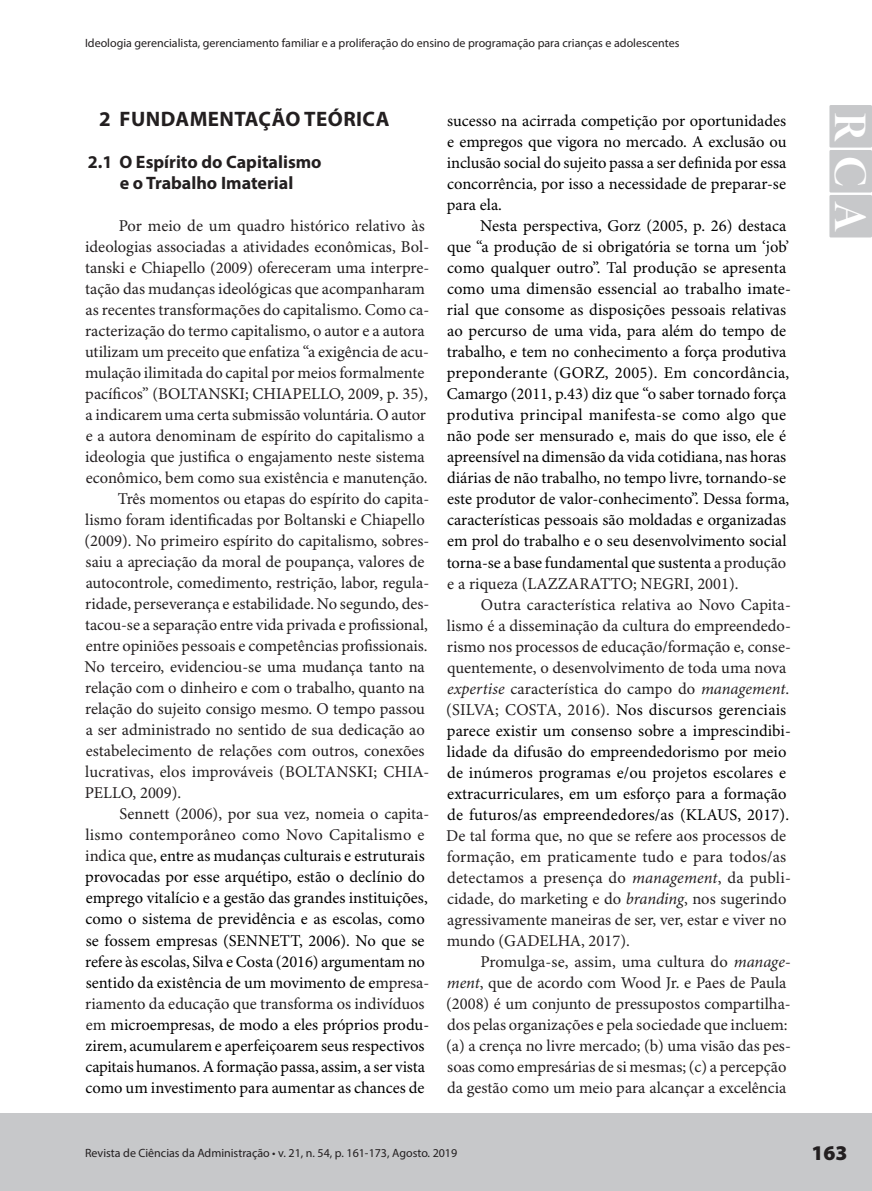
<style>
.page{position:relative;width:872px;height:1191px;background:#fff}
.page>*{position:absolute;margin:0;border:0;box-sizing:border-box;transform-origin:0 0}
.t1{font:46.8px "Minion Pro Bold Disp";color:#fff}
.t2{font:700 21px "Myriad Pro";letter-spacing:.02em;color:#231f20}
.t3{font:900 21px "Myriad Pro";color:#231f20}
.t4{font:700 18px/21px "Myriad Pro";color:#231f20;text-align:center}
.t5{font:16.5px/21px "Minion Pro";color:#000001}
.t6{font:16.5px/21px "Minion Pro";color:#231f20}
.t7{font:12px "Myriad Pro";color:#231f20}
.s1{color:#231f20}
.s2{font-style:italic;color:#231f20}
.s3{font-style:italic}
</style>
<div class="page">
<div style="left:0;top:1113px;width:872px;height:78px;background:#c7c8ca"></div>
<div style="left:829px;top:105px;width:43px;height:43px;background:#c7c8ca"></div>
<div style="left:829px;top:150px;width:43px;height:42px;background:#c7c8ca"></div>
<div style="left:829px;top:195px;width:43px;height:42px;background:#c7c8ca"></div>
<p class="t7" style="left:85px;top:35px;width:596px">Ideologia gerencialista, gerenciamento familiar e a proliferação do ensino de programação para crianças e adolescentes</p>
<p class="t2" style="left:99px;top:105px;width:292px">2 FUNDAMENTAÇÃO TEÓRICA</p>
<p class="t4" style="left:88px;top:151px;width:235px">2.1 O Espírito do Capitalismo e o Trabalho Imaterial</p>
<p class="t6" style="left:119px;top:216px;width:307px">Por meio de um quadro histórico relativo às</p>
<p class="t6" style="left:85px;top:237px;width:345px">ideologias associadas a atividades econômicas, Bol-</p>
<p class="t6" style="left:85px;top:258px;width:346px">tanski e Chiapello (2009) ofereceram uma interpre-</p>
<p class="t6" style="left:85px;top:279px;width:341px">tação das mudanças ideológicas que acompanharam</p>
<p class="t6" style="left:86px;top:300px;width:345px">as recentes transformações do capitalismo. Como ca-</p>
<p class="t6" style="left:85px;top:321px;width:341px">racterização do termo capitalismo, o autor e a autora</p>
<p class="t6" style="left:85px;top:342px;width:345px">utilizam um preceito que enfatiza “a exigência de acu-</p>
<p class="t6" style="left:85px;top:363px;width:341px">mulação ilimitada do capital por meios formalmente</p>
<p class="t6" style="left:85px;top:384px;width:344px">pacíficos” (BOLTANSKI; CHIAPELLO, 2009, p. 35),</p>
<p class="t6" style="left:86px;top:405px;width:342px">a indicarem uma certa submissão voluntária. O autor</p>
<p class="t6" style="left:86px;top:426px;width:341px">e a autora denominam de espírito do capitalismo a</p>
<p class="t6" style="left:85px;top:447px;width:341px">ideologia que justifica o engajamento neste sistema</p>
<p class="t6" style="left:86px;top:468px;width:343px">econômico, bem como sua existência e manutenção.</p>
<p class="t6" style="left:118px;top:489px;width:313px">Três momentos ou etapas do espírito do capita-</p>
<p class="t6" style="left:85px;top:510px;width:341px">lismo foram identificadas por Boltanski e Chiapello</p>
<p class="t6" style="left:85px;top:531px;width:346px">(2009). No primeiro espírito do capitalismo, sobres-</p>
<p class="t6" style="left:86px;top:552px;width:340px">saiu a apreciação da moral de poupança, valores de</p>
<p class="t6" style="left:86px;top:573px;width:345px">autocontrole, comedimento, restrição, labor, regula-</p>
<p class="t6" style="left:85px;top:594px;width:345px">ridade, perseverança e estabilidade. No segundo, des-</p>
<p class="t6" style="left:85px;top:615px;width:344px">tacou-se a separação entre vida privada e profissional,</p>
<p class="t6" style="left:86px;top:636px;width:343px">entre opiniões pessoais e competências profissionais.</p>
<p class="t6" style="left:85px;top:657px;width:342px">No terceiro, evidenciou-se uma mudança tanto na</p>
<p class="t6" style="left:85px;top:678px;width:341px">relação com o dinheiro e com o trabalho, quanto na</p>
<p class="t6" style="left:85px;top:699px;width:341px">relação do sujeito consigo mesmo. O tempo passou</p>
<p class="t6" style="left:86px;top:720px;width:340px">a ser administrado no sentido de sua dedicação ao</p>
<p class="t6" style="left:86px;top:741px;width:340px">estabelecimento de relações com outros, conexões</p>
<p class="t6" style="left:85px;top:762px;width:345px">lucrativas, elos improváveis (BOLTANSKI; CHIA-</p>
<p class="t6" style="left:85px;top:783px;width:98px">PELLO, 2009).</p>
<p class="t6" style="left:119px;top:804px;width:311px">Sennett (2006), por sua vez, nomeia o capita-</p>
<p class="t6" style="left:85px;top:825px;width:341px">lismo contemporâneo como Novo Capitalismo e</p>
<p class="t5" style="left:85px;top:846px;width:341px"><span class="s1">indica que</span>, entre as mudanças culturais e estruturais</p>
<p class="t5" style="left:85px;top:867px;width:341px">provocadas por esse arquétipo, estão o declínio do</p>
<p class="t5" style="left:86px;top:888px;width:343px">emprego vitalício e a gestão das grandes instituições,</p>
<p class="t5" style="left:86px;top:909px;width:341px">como o sistema de previdência e as escolas, como</p>
<p class="t5" style="left:86px;top:930px;width:340px">se fossem empresas (SENNETT, 2006). No que se</p>
<p class="t5" style="left:85px;top:951px;width:341px">refere às escolas, Silva e Costa (2016) argumentam no</p>
<p class="t5" style="left:86px;top:972px;width:345px">sentido da existência de um movimento de e<span class="s1">mpresa-</span></p>
<p class="t6" style="left:85px;top:993px;width:341px">riamento da educação que transforma os indivíduos</p>
<p class="t5" style="left:86px;top:1014px;width:345px"><span class="s1">em</span> microempresas, de modo a eles próprios produ-</p>
<p class="t5" style="left:85px;top:1035px;width:341px">zirem, acumularem e aperfeiçoarem seus respectivos</p>
<p class="t5" style="left:86px;top:1056px;width:341px">capitais humanos. A formação passa, assim, a ser vista</p>
<p class="t5" style="left:86px;top:1077px;width:340px">como um investimento para aumentar as chances de</p>
<p class="t5" style="left:447px;top:111px;width:341px;text-align:justify">sucesso na acirrada competição por oportunidades e empregos que vigora no mercado. A exclusão ou inclusão social do sujeito passa a ser definida por essa concorrência, por isso a necessidade de preparar-se para ela.</p>
<p class="t5" style="left:447px;top:216px;width:346px;text-indent:34px">Nesta perspectiva, Gorz (2005, p. 26) destaca que “a produção de si obrigatória se torna um ‘job’ como qualquer outro”. Tal produção se apresenta como uma dimensão essencial ao trabalho imate&shy;rial que consome as disposições pessoais relativas ao percurso de uma vida, para além do tempo de trabalho, e tem no conhecimento a força produtiva preponderante (GORZ, 2005). Em concordância, Camargo (2011, p.43) diz que “o saber tornado força produtiva principal manifesta-se como algo que não pode ser mensurado e, mais do que isso, ele é apreensível na dimensão da vida cotidiana, nas horas diárias de não trabalho, no tempo livre, tornando-se este produtor de valor-conhecimento”. Dessa forma, características pessoais são moldadas e organizadas em prol do trabalho e o seu desenvolvimento social torna-se a base fundamental que sustenta <span class="s1">a produção e a riqueza (LAZZARATTO; NEGRI, 2001).</span></p>
<p class="t5" style="left:446px;top:594px;width:346px;text-indent:35px"><span class="s1">Outra característica relativa ao Novo Capita&shy;lismo é a disseminação da cultura do empreendedo&shy;rismo nos processos de educação/formação e, conse&shy;quentemente, o desenvolvimento de toda uma nova </span><span class="s2">expertise</span> <span class="s1">característica do campo do</span> <span class="s2">management</span><span class="s1">. (SILVA; COSTA, 2016).</span> Nos discursos gerenciais parece existir um consenso sobre a imprescindibi&shy;lidade da difusão do empreendedorismo por meio de inúmeros programas e/ou projetos escolares e extracurriculares, em um esforço para a formação de futuros/as empreendedores/as (KLAUS, 2017).</p>
<p class="t6" style="left:446px;top:825px;width:346px">De tal forma que, no que se refere aos processos de formação, em praticamente tudo e para todos/as detectamos a presença do <span class="s3">management</span>, da publi&shy;cidade, do marketing e do <span class="s3">branding</span>, nos sugerindo agressivamente maneiras de ser, ver, estar e viver no mundo (GADELHA, 2017).</p>
<p class="t6" style="left:446px;top:951px;width:346px;text-indent:34px">Promulga-se, assim, uma cultura do <span class="s3">manage&shy;ment</span>, que de acordo com Wood Jr. e Paes de Paula (2008) é um conjunto de pressupostos compartilha&shy;dos pelas organizações e pela sociedade que incluem: (a) a crença no livre mercado; (b) uma visão das pes&shy;soas como empresárias de si mesmas; (c) a percepção da gestão como um meio para alcançar a excelência</p>
<h1 class="t1" style="left:878px;top:112px;width:121px;rotate:90deg">RCA</h1>
<p class="t7" style="left:85px;top:1145px;width:374px">Revista de Ciências da Administração • v. 21, n. 54, p. 161-173, Agosto. 2019</p>
<p class="t3" style="left:811px;top:1141px;width:38px">163</p>
</div>
